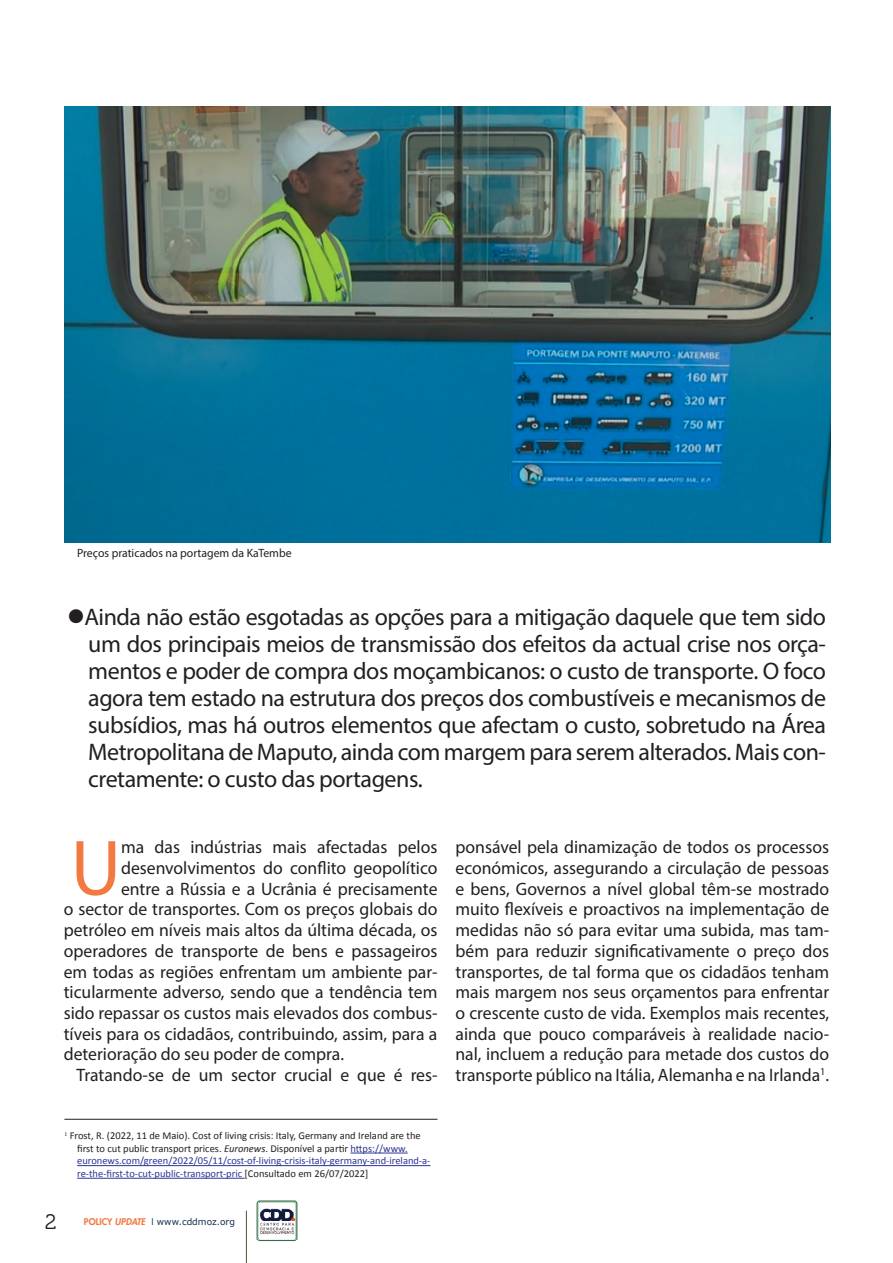
<style>
.page{position:relative;width:893px;height:1263px;background:#fff}
.page>*{position:absolute;margin:0;border:0;box-sizing:border-box;transform-origin:0 0}
.t1{font:79.35px "Myriad Pro";color:#f37841}
.t2{font:24px/27px "Myriad Pro";letter-spacing:-.02em;color:#231f20;text-align:justify}
.t3{font:21px "Museo 300";color:#231f20}
.t4{font:18px/20.7px "Myriad Pro";color:#231f20;text-align:justify}
.t5{font:12px "Myriad Pro";color:#231f20}
.t6{font:10.5px/12.6px "Calibri";color:#231f20}
.t7{font:9px "Verdana";color:#102d4e}
.s1{font-style:italic}
.s2{color:#2c3594}
.s3{font-family:"Futura LT";font-weight:800;color:#f37841}
.s4{font-family:"Futura LT";font-weight:800;font-style:italic;color:#f37841}
.s5{font-family:"Futura LT"}
</style>
<div class="page">
<hr style="left:246px;top:1211px;width:1px;height:52px;background:#425827">
<img style="left:256px;top:1200px;width:41px;height:41px">
<img style="left:64px;top:106px;width:766px;height:436px">
<hr style="left:351px;top:1153px;width:57px;height:1px;background:#2c3594">
<hr style="left:77px;top:1165px;width:353px;height:1px;background:#2c3594">
<hr style="left:77px;top:1178px;width:168px;height:1px;background:#2c3594">
<hr style="left:64px;top:1119px;width:373px;height:1px;background:#231f20">
<p class="t5" style="left:77px;top:545px;width:216px">Preços praticados na portagem da KaTembe</p>
<p class="t2" style="left:88px;top:603px;width:739px;text-indent:-21px">●Ainda não estão esgotadas as opções para a mitigação daquele que tem sido um dos principais meios de transmissão dos efeitos da actual crise nos orça&shy;mentos e poder de compra dos moçambicanos: o custo de transporte. O foco agora tem estado na estrutura dos preços dos combustíveis e mecanismos de subsídios, mas há outros elementos que afectam o custo, sobretudo na Área Metropolitana de Maputo, ainda com margem para serem alterados. Mais con&shy;cretamente: o custo das portagens.</p>
<h1 class="t1" style="left:71px;top:819px;width:52px">U</h1>
<p class="t4" style="left:121px;top:837px;width:318px">ma das indústrias mais afectadas pelos</p>
<p class="t4" style="left:121px;top:857px;width:318px">desenvolvimentos do conflito geopolítico</p>
<p class="t4" style="left:121px;top:878px;width:318px">entre a Rússia e a Ucrânia é precisamente</p>
<p class="t4" style="left:64px;top:899px;width:375px">o sector de transportes. Com os preços globais do</p>
<p class="t4" style="left:64px;top:919px;width:375px">petróleo em níveis mais altos da última década, os</p>
<p class="t4" style="left:64px;top:940px;width:375px">operadores de transporte de bens e passageiros</p>
<p class="t4" style="left:64px;top:961px;width:375px">em todas as regiões enfrentam um ambiente par-</p>
<p class="t4" style="left:64px;top:981px;width:375px">ticularmente adverso, sendo que a tendência tem</p>
<p class="t4" style="left:64px;top:1002px;width:375px">sido repassar os custos mais elevados dos combus-</p>
<p class="t4" style="left:64px;top:1023px;width:375px">tíveis para os cidadãos, contribuindo, assim, para a</p>
<p class="t4" style="left:64px;top:1044px;width:282px">deterioração do seu poder de compra.</p>
<p class="t4" style="left:77px;top:1064px;width:362px">Tratando-se de um sector crucial e que é res-</p>
<p class="t4" style="left:455px;top:837px;width:375px">ponsável pela dinamização de todos os processos económicos, assegurando a circulação de pessoas e bens, Governos a nível global têm-se mostrado muito flexíveis e proactivos na implementação de medidas não só para evitar uma subida, mas tam&shy;bém para reduzir significativamente o preço dos transportes, de tal forma que os cidadãos tenham mais margem nos seus orçamentos para enfrentar o crescente custo de vida. Exemplos mais recentes, ainda que pouco comparáveis à realidade nacio&shy;nal, incluem a redução para metade dos custos do transporte público na Itália, Alemanha e na Irlanda<sup>1</sup>.</p>
<p class="t6" style="left:77px;top:1129px;width:355px;text-indent:-13px"><sup>1</sup> Frost, R. (2022, 11 de Maio). Cost of living crisis: Italy, Germany and Ireland are the first to cut public transport prices. <span class="s1">Euronews</span>. Disponível a partir <span class="s2">https://www. euronews.com/green/2022/05/11/cost-of-living-crisis-italy-germany-and-ireland-a&shy;re-the-first-to-cut-public-transport-pric</span> [Consultado em 26/07/2022]</p>
<p class="t3" style="left:45px;top:1210px;width:13px">2</p>
<p class="t7" style="left:84px;top:1216px;width:153px"><span class="s3">POLICY</span> <span class="s4">UPDATE</span> <span class="s5">I</span> www.cddmoz.org</p>
</div>
